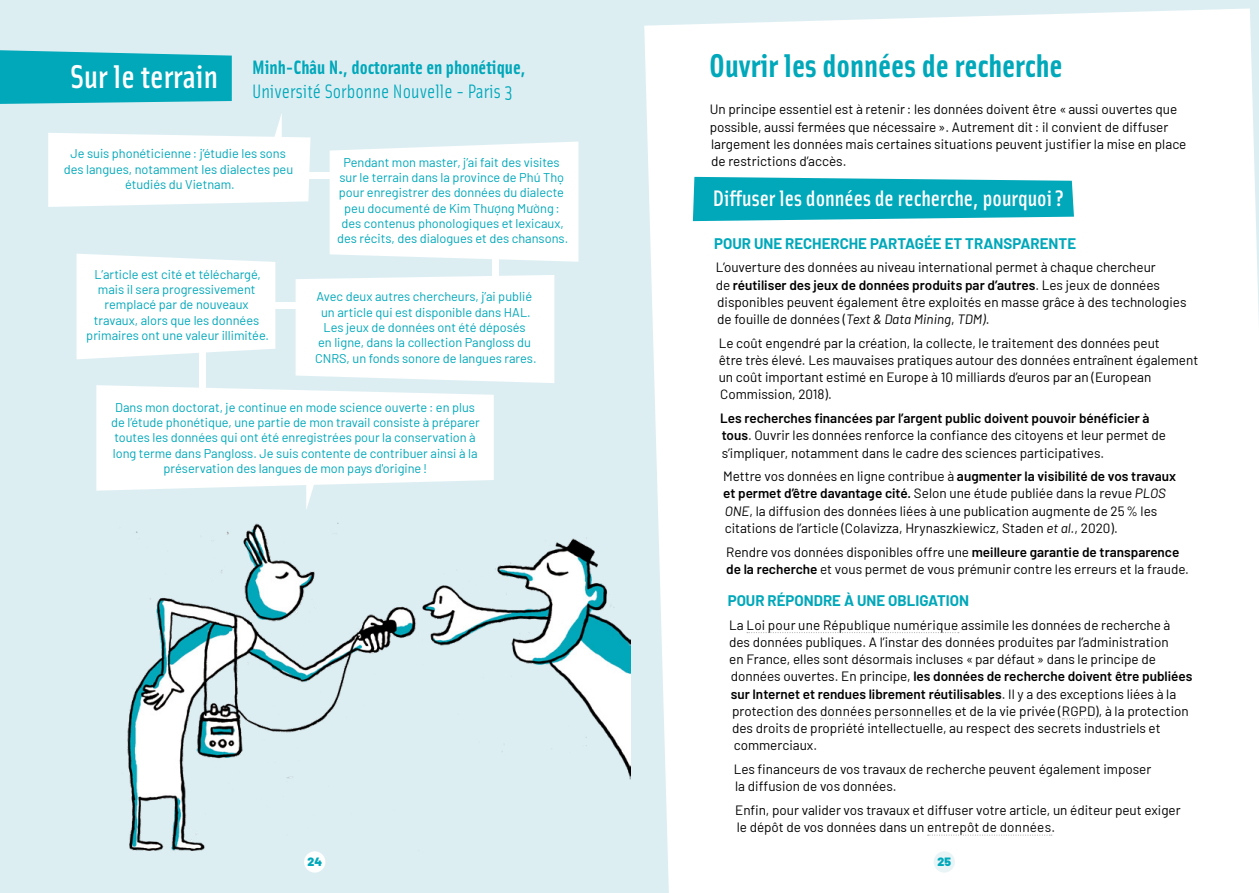
<style>
.page{position:relative;width:1259px;height:893px;background:#ddeef3}
.page>*{position:absolute;margin:0;border:0;box-sizing:border-box;transform-origin:0 0}
.Titre_1A{font:700 33px "Solex";color:#00a8ba}
.Titre_1A-2{font:500 33px "Solex";color:#fff}
.titre1_02_brique{font:500 22.5px "Solex";color:#fff}
.Titre_1A-3{font:700 19.5px/24px "Solex";color:#00a8ba}
.text_COU_02{font:700 15px "Barlow";color:#00a8ba}
.text_COU_02-2{font:13.5px/17.2px "Barlow";color:#000}
.text_COU_02-3{font:600 13.5px "Barlow";color:#000}
.text_encart{font:12.75px/15.3px "Barlow";color:#00a8ba;text-align:center}
.t1{font:900 12px "Barlow";color:#00a8ba}
.s1{font-weight:400}
.s2{font-weight:600}
.s3{font-style:italic}
</style>
<div class="page">
<div style="left:644px;top:9px;width:615px;height:884px;background:#fff"></div>
<div style="left:933px;top:851px;width:22px;height:22px;background:#e9f4f7;border-radius:50%"></div>
<div style="left:304px;top:851px;width:21px;height:22px;background:#fff;border-radius:50%"></div>
<svg style="left:693px;top:177px;width:381px;height:44px;background:#17b0c0"></svg>
<svg style="left:747px;top:632px;width:212px;height:1px"></svg>
<svg style="left:820px;top:718px;width:132px;height:1px"></svg>
<svg style="left:1062px;top:718px;width:33px;height:1px"></svg>
<svg style="left:927px;top:835px;width:125px;height:1px"></svg>
<svg style="left:0;top:50px;width:232px;height:54px;background:#12adbe"></svg>
<svg style="left:48px;top:114px;width:530px;height:395px"></svg>
<img style="left:127px;top:522px;width:503px;height:344px">
<p class="Titre_1A-2" style="left:70px;top:55px;width:149px">Sur le terrain</p>
<p class="Titre_1A-3" style="left:252px;top:55px;width:275px">Minh-Châu N., doctorante en phonétique,<br><span class="s1">Université Sorbonne Nouvelle - Paris 3</span></p>
<p class="text_encart" style="left:64px;top:145px;width:231px">Je suis phonéticienne: j’étudie les sons des langues, notamment les dialectes peu étudiés du Vietnam.</p>
<p class="text_encart" style="left:86px;top:265px;width:184px">L’article est cité et téléchargé, mais il sera progressivement remplacé par de nouveaux travaux, alors que les données primaires ont une valeur illimitée.</p>
<p class="text_encart" style="left:337px;top:153px;width:232px">Pendant mon master, j’ai fait des visites sur le terrain dans la province de Phú Thọ pour enregistrer des données du dialecte peu documenté de Kim Thượng Mường: des contenus phonologiques et lexicaux, des récits, des dialogues et des chansons.</p>
<p class="text_encart" style="left:315px;top:288px;width:223px">Avec deux autres chercheurs, j’ai publié un article qui est disponible dans HAL.<br>Les jeux de données ont été déposés<br>en ligne, dans la collection Pangloss du CNRS, un fonds sonore de langues rares.</p>
<p class="text_encart" style="left:111px;top:398px;width:370px">Dans mon doctorat, je continue en mode science ouverte: en plus de l’étude phonétique, une partie de mon travail consiste à préparer toutes les données qui ont été enregistrées pour la conservation à long terme dans Pangloss. Je suis contente de contribuer ainsi à la préservation des langues de mon pays d'origine!</p>
<p class="Titre_1A" style="left:709px;top:44px;width:355px">Ouvrir les données de recherche</p>
<p class="text_COU_02-2" style="left:709px;top:100px;width:478px">Un principe essentiel est à retenir: les données doivent être «aussi ouvertes que possible, aussi fermées que nécessaire». Autrement dit: il convient de diffuser largement les données mais certaines situations peuvent justifier la mise en place de restrictions d’accès.</p>
<p class="titre1_02_brique" style="left:712px;top:184px;width:353px">Diffuser les données de recherche, pourquoi ?</p>
<p class="text_COU_02" style="left:714px;top:232px;width:363px">POUR UNE RECHERCHE PARTAGÉE ET TRANSPARENTE</p>
<p class="text_COU_02-2" style="left:715px;top:258px;width:472px">L’ouverture des données au niveau international permet à chaque chercheur<br>de <span class="s2">réutiliser des jeux de données produits par d’autres</span>. Les jeux de données disponibles peuvent également être exploités en masse grâce à des technologies de fouille de données (<span class="s3">Text &amp; Data Mining</span>, <span class="s3">TDM)</span>.</p>
<p class="text_COU_02-2" style="left:718px;top:333px;width:481px">Le coût engendré par la création, la collecte, le traitement des données peut<br>être très élevé. Les mauvaises pratiques autour des données entraînent également un coût important estimé en Europe à 10 milliards d’euros par an (European Commission, 2018).</p>
<p class="text_COU_02-2" style="left:720px;top:409px;width:447px"><span class="s2">Les recherches financées par l’argent public doivent pouvoir bénéficier à tous</span>. Ouvrir les données renforce la confiance des citoyens et leur permet de s’impliquer, notamment dans le cadre des sciences participatives.</p>
<p class="text_COU_02-2" style="left:723px;top:467px;width:454px">Mettre vos données en ligne contribue à <span class="s2">augmenter la visibilité de vos travaux et permet d’être davantage cité.</span> Selon une étude publiée dans la revue <span class="s3">PLOS ONE</span>, la diffusion des données liées à une publication augmente de 25% les citations de l’article (Colavizza, Hrynaszkiewicz, Staden <span class="s3">et al.</span>, 2020).</p>
<p class="text_COU_02-2" style="left:726px;top:542px;width:464px">Rendre vos données disponibles offre une <span class="s2">meilleure garantie de transparence de la recherche</span> et vous permet de vous prémunir contre les erreurs et la fraude.</p>
<p class="text_COU_02" style="left:727px;top:589px;width:243px">POUR RÉPONDRE À UNE OBLIGATION</p>
<p class="text_COU_02-2" style="left:729px;top:615px;width:443px">La Loi pour une République numérique assimile les données de recherche à</p>
<p class="text_COU_02-2" style="left:729px;top:632px;width:441px">des données publiques. A l’instar des données produites par l’administration</p>
<p class="text_COU_02-2" style="left:729px;top:650px;width:428px">en France, elles sont désormais incluses «par défaut» dans le principe de</p>
<p class="text_COU_02-3" style="left:730px;top:667px;width:463px"><span class="s1">données ouvertes. En principe,</span> les données de recherche doivent être publiées</p>
<p class="text_COU_02-3" style="left:730px;top:684px;width:447px">sur Internet et rendues librement réutilisables<span class="s1">. Il y a des exceptions liées à la</span></p>
<p class="text_COU_02-2" style="left:732px;top:701px;width:458px">protection des données personnelles et de la vie privée (RGPD), à la protection</p>
<p class="text_COU_02-2" style="left:732px;top:719px;width:430px">des droits de propriété intellectuelle, au respect des secrets industriels et</p>
<p class="text_COU_02-2" style="left:733px;top:736px;width:85px">commerciaux.</p>
<p class="text_COU_02-2" style="left:733px;top:759px;width:419px">Les financeurs de vos travaux de recherche peuvent également imposer la diffusion de vos données.</p>
<p class="text_COU_02-2" style="left:735px;top:800px;width:447px">Enfin, pour valider vos travaux et diffuser votre article, un éditeur peut exiger le dépôt de vos données dans un entrepôt de données.</p>
<p class="t1" style="left:307px;top:853px;width:16px">24</p>
<p class="t1" style="left:937px;top:853px;width:15px">25</p>
</div>
